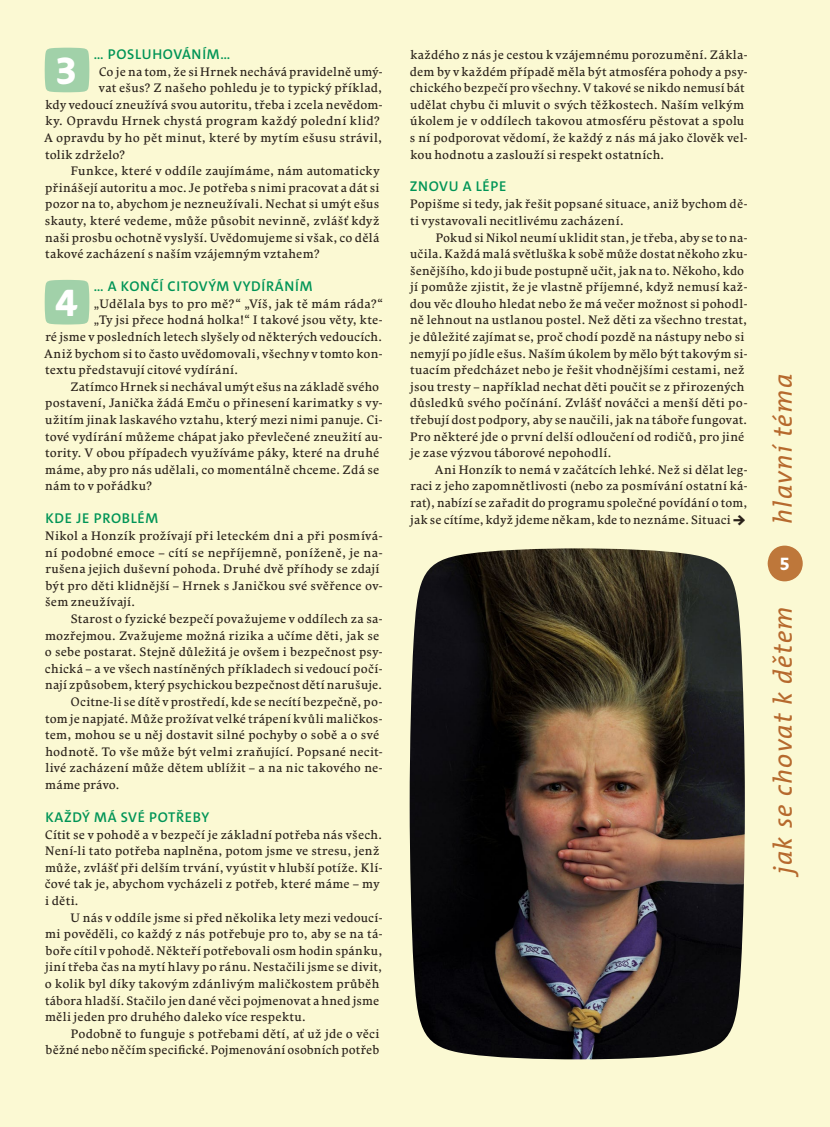
<style>
.page{position:relative;width:830px;height:1127px;background:#fff}
.page>*{position:absolute;margin:0;border:0;box-sizing:border-box;transform-origin:0 0}
.t1{font:700 37.5px "SKAUT";color:#fff}
.t2{font:italic 26.25px "The Mix C5";letter-spacing:.05em;color:#b6692d}
.t3{font:700 17.55px "SKAUT";color:#fff}
.t4{font:600 14.25px "The Mix C5";letter-spacing:.05em;color:#009456}
.t5{font:12.15px/16.6px "Comenia Serif";letter-spacing:.02em;color:#29211a}
.s1{font-family:"SKAUT";font-weight:700;font-size:16.5px}
</style>
<div class="page">
<div style="left:0;top:0;width:829px;height:1127px;background:#fbf9d3"></div>
<div style="left:45px;top:48px;width:44px;height:44px;background:#a1d1a9"></div>
<div style="left:45px;top:280px;width:44px;height:44px;background:#a1d1a9"></div>
<img style="left:409px;top:548px;width:335px;height:511px">
<div style="left:767px;top:546px;width:35px;height:35px;background:#be773a;border-radius:50%"></div>
<p class="t4" style="left:94px;top:45px;width:138px">… POSLUHOVÁNÍM…</p>
<p class="t5" style="left:99px;top:63px;width:285px">Co je na tom, že si Hrnek nechává pravidelně umý-</p>
<p class="t5" style="left:99px;top:79px;width:284px">vat ešus? Z našeho pohledu je to typický příklad,</p>
<p class="t5" style="left:45px;top:96px;width:338px">kdy vedoucí zneužívá svou autoritu, třeba i zcela nevědom-</p>
<p class="t5" style="left:45px;top:113px;width:336px">ky. Opravdu Hrnek chystá program každý polední klid?</p>
<p class="t5" style="left:45px;top:129px;width:339px">A opravdu by ho pět minut, které by mytím ešusu strávil,</p>
<p class="t5" style="left:45px;top:146px;width:81px">tolik zdrželo?</p>
<p class="t5" style="left:71px;top:162px;width:310px">Funkce, které v oddíle zaujímáme, nám automaticky</p>
<p class="t5" style="left:45px;top:179px;width:335px">přinášejí autoritu a moc. Je potřeba s nimi pracovat a dát si</p>
<p class="t5" style="left:45px;top:195px;width:335px">pozor na to, abychom je nezneužívali. Nechat si umýt ešus</p>
<p class="t5" style="left:45px;top:212px;width:336px">skauty, které vedeme, může působit nevinně, zvlášť když</p>
<p class="t5" style="left:45px;top:229px;width:335px">naši prosbu ochotně vyslyší. Uvědomujeme si však, co dělá</p>
<p class="t5" style="left:45px;top:245px;width:276px">takové zacházení s naším vzájemným vztahem?</p>
<h1 class="t1" style="left:55px;top:280px;width:25px">4</h1>
<h1 class="t1" style="left:56px;top:48px;width:23px">3</h1>
<p class="t4" style="left:94px;top:277px;width:220px">… A KONČÍ CITOVÝM VYDÍRÁNÍM</p>
<p class="t5" style="left:94px;top:295px;width:290px">„Udělala bys to pro mě?“ „Víš, jak tě mám ráda?“</p>
<p class="t5" style="left:94px;top:312px;width:290px">„Ty jsi přece hodná holka!“ I takové jsou věty, kte-</p>
<p class="t5" style="left:45px;top:328px;width:338px">ré jsme v posledních letech slyšely od některých vedoucích.</p>
<p class="t5" style="left:44px;top:345px;width:339px">Aniž bychom si to často uvědomovali, všechny v tomto kon-</p>
<p class="t5" style="left:45px;top:361px;width:194px">textu představují citové vydírání.</p>
<p class="t5" style="left:70px;top:378px;width:310px">Zatímco Hrnek si nechával umýt ešus na základě svého</p>
<p class="t5" style="left:45px;top:394px;width:338px">postavení, Janička žádá Emču o přinesení karimatky s vy-</p>
<p class="t5" style="left:45px;top:411px;width:338px">užitím jinak laskavého vztahu, který mezi nimi panuje. Ci-</p>
<p class="t5" style="left:45px;top:428px;width:338px">tové vydírání můžeme chápat jako převlečené zneužití au-</p>
<p class="t5" style="left:45px;top:444px;width:335px">tority. V obou případech využíváme páky, které na druhé</p>
<p class="t5" style="left:45px;top:461px;width:335px">máme, aby pro nás udělali, co momentálně chceme. Zdá se</p>
<p class="t5" style="left:45px;top:477px;width:108px">nám to v pořádku?</p>
<p class="t4" style="left:45px;top:509px;width:114px">KDE JE PROBLÉM</p>
<p class="t5" style="left:45px;top:527px;width:339px">Nikol a Honzík prožívají při leteckém dni a při posmívá&shy;ní podobné emoce – cítí se nepříjemně, poníženě, je na&shy;rušena jejich duševní pohoda. Druhé dvě příhody se zdají být pro děti klidnější – Hrnek s Janičkou své svěřence ov&shy;šem zneužívají.</p>
<p class="t5" style="left:71px;top:610px;width:313px">Starost o fyzické bezpečí považujeme v oddílech za sa-</p>
<p class="t5" style="left:45px;top:627px;width:335px">mozřejmou. Zvažujeme možná rizika a učíme děti, jak se</p>
<p class="t5" style="left:45px;top:643px;width:339px">o sebe postarat. Stejně důležitá je ovšem i bezpečnost psy-</p>
<p class="t5" style="left:45px;top:660px;width:339px">chická – a ve všech nastíněných příkladech si vedoucí počí-</p>
<p class="t5" style="left:45px;top:676px;width:338px">nají způsobem, který psychickou bezpečnost dětí narušuje.</p>
<p class="t5" style="left:71px;top:693px;width:313px">Ocitne-li se dítě v prostředí, kde se necítí bezpečně, po-</p>
<p class="t5" style="left:45px;top:710px;width:338px">tom je napjaté. Může prožívat velké trápení kvůli maličkos-</p>
<p class="t5" style="left:45px;top:726px;width:335px">tem, mohou se u něj dostavit silné pochyby o sobě a o své</p>
<p class="t5" style="left:45px;top:743px;width:338px">hodnotě. To vše může být velmi zraňující. Popsané necit-</p>
<p class="t5" style="left:45px;top:759px;width:338px">livé zacházení může dětem ublížit – a na nic takového ne-</p>
<p class="t5" style="left:45px;top:776px;width:76px">máme právo.</p>
<p class="t4" style="left:45px;top:807px;width:165px">KAŽDÝ MÁ SVÉ POTŘEBY</p>
<p class="t5" style="left:45px;top:826px;width:339px">Cítit se v pohodě a v bezpečí je základní potřeba nás všech.<br>Není-li tato potřeba naplněna, potom jsme ve stresu, jenž může, zvlášť při delším trvání, vyústit v hlubší potíže. Klí&shy;čové tak je, abychom vycházeli z potřeb, které máme – my i děti.</p>
<p class="t5" style="left:45px;top:908px;width:339px;text-indent:26px">U nás v oddíle jsme si před několika lety mezi vedoucí&shy;mi pověděli, co každý z nás potřebuje pro to, aby se na tá&shy;boře cítil v pohodě. Někteří potřebovali osm hodin spánku, jiní třeba čas na mytí hlavy po ránu. Nestačili jsme se divit, o kolik byl díky takovým zdánlivým maličkostem průběh tábora hladší. Stačilo jen dané věci pojmenovat a hned jsme měli jeden pro druhého daleko více respektu.</p>
<p class="t5" style="left:46px;top:1025px;width:335px;text-align:right">Podobně to funguje s potřebami dětí, ať už jde o věci běžné nebo něčím specifické. Pojmenování osobních potřeb</p>
<p class="t5" style="left:409px;top:46px;width:339px">každého z nás je cestou k vzájemnému porozumění. Zákla&shy;dem by v každém případě měla být atmosféra pohody a psy&shy;chického bezpečí pro všechny. V takové se nikdo nemusí bát udělat chybu či mluvit o svých těžkostech. Naším velkým úkolem je v oddílech takovou atmosféru pěstovat a spolu s ní podporovat vědomí, že každý z nás má jako člověk vel&shy;kou hodnotu a zaslouží si respekt ostatních.</p>
<p class="t4" style="left:410px;top:177px;width:98px">ZNOVU A LÉPE</p>
<p class="t5" style="left:410px;top:195px;width:338px">Popišme si tedy, jak řešit popsané situace, aniž bychom dě&shy;ti vystavovali necitlivému zacházení.</p>
<p class="t5" style="left:409px;top:229px;width:339px;text-indent:26px">Pokud si Nikol neumí uklidit stan, je třeba, aby se to na&shy;učila. Každá malá světluška k sobě může dostat někoho zku&shy;šenějšího, kdo ji bude postupně učit, jak na to. Někoho, kdo jí pomůže zjistit, že je vlastně příjemné, když nemusí kaž&shy;dou věc dlouho hledat nebo že má večer možnost si pohodl&shy;ně lehnout na ustlanou postel. Než děti za všechno trestat, je důležité zajímat se, proč chodí pozdě na nástupy nebo si nemyjí po jídle ešus. Naším úkolem by mělo být takovým si&shy;tuacím předcházet nebo je řešit vhodnějšími cestami, než jsou tresty – například nechat děti poučit se z přirozených důsledků svého počínání. Zvlášť nováčci a menší děti po&shy;třebují dost podpory, aby se naučili, jak na táboře fungovat.<br>Pro některé jde o první delší odloučení od rodičů, pro jiné je zase výzvou táborové nepohodlí.</p>
<p class="t5" style="left:410px;top:461px;width:338px;text-align:justify;text-indent:25px">Ani Honzík to nemá v začátcích lehké. Než si dělat leg&shy;raci z jeho zapomnětlivosti (nebo za posmívání ostatní ká&shy;rat), nabízí se zařadit do programu společné povídání o tom, jak se cítíme, když jdeme někam, kde to neznáme. Situaci <span class="s1">→</span></p>
<h2 class="t2" style="left:765px;top:524px;width:152px;rotate:-90deg">hlavní téma</h2>
<h3 class="t3" style="left:779px;top:553px;width:11px">5</h3>
<h2 class="t2" style="left:765px;top:874px;width:269px;rotate:-90deg">jak se chovat k dětem</h2>
</div>
